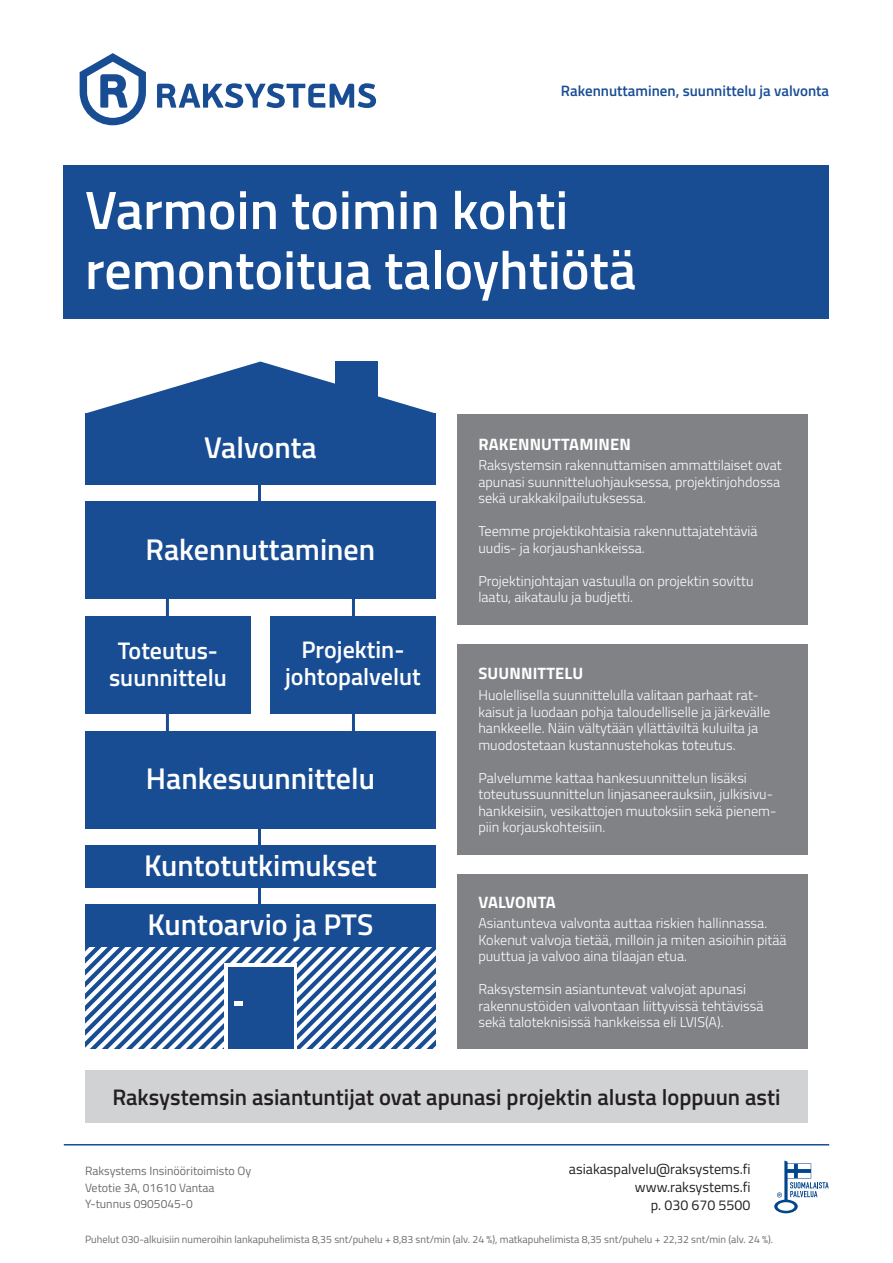
<style>
.page{position:relative;width:893px;height:1263px;background:#fff}
.page>*{position:absolute;margin:0;border:0;box-sizing:border-box;transform-origin:0 0}
.t1{font:600 54px/60px "Titillium";color:#fff}
.t2{font:600 30px "Titillium";color:#fff}
.t3{font:600 24px/27px "Titillium";color:#fff;text-align:center}
.t4{font:600 22.5px "Titillium";color:#231f20}
.t5{font:700 16.5px "Titillium";letter-spacing:.01em;color:#fff}
.t6{font:600 15px "Titillium";color:#184d94}
.t7{font:300 14.25px/16.5px "Titillium";color:#fff}
.t8{font:14.25px/18px "Titillium";color:#231f20;text-align:right}
.t9{font:12px/16.5px "Titillium";color:#6c6d70}
.t10{font:10.5px "Titillium";color:#6c6d70}
</style>
<div class="page">
<hr style="left:258px;top:749px;width:3px;height:172px;background:#184d94">
<hr style="left:258px;top:474px;width:3px;height:44px;background:#184d94">
<hr style="left:166px;top:559px;width:3px;height:190px;background:#184d94">
<hr style="left:352px;top:559px;width:3px;height:190px;background:#184d94">
<div style="left:85px;top:904px;width:351px;height:43px;background:#184d94"></div>
<div style="left:85px;top:845px;width:351px;height:43px;background:#184d94"></div>
<div style="left:85px;top:731px;width:351px;height:97px;background:#184d94"></div>
<div style="left:85px;top:501px;width:351px;height:98px;background:#184d94"></div>
<div style="left:85px;top:616px;width:166px;height:98px;background:#184d94"></div>
<div style="left:270px;top:616px;width:166px;height:98px;background:#184d94"></div>
<div style="left:85px;top:413px;width:351px;height:72px;background:#184d94"></div>
<svg style="left:87px;top:361px;width:347px;height:52px"></svg>
<div style="left:64px;top:165px;width:765px;height:153px;background:#184d94"></div>
<div style="left:335px;top:361px;width:42px;height:45px;background:#184d94"></div>
<svg style="left:85px;top:947px;width:351px;height:102px"></svg>
<div style="left:224px;top:963px;width:73px;height:110px;background:#fff"></div>
<div style="left:228px;top:966px;width:65px;height:82px;background:#184d94"></div>
<div style="left:234px;top:1001px;width:9px;height:5px;background:#fff"></div>
<div style="left:457px;top:414px;width:351px;height:211px;background:#808285"></div>
<div style="left:457px;top:644px;width:351px;height:211px;background:#808285"></div>
<div style="left:457px;top:874px;width:351px;height:175px;background:#808285"></div>
<div style="left:85px;top:1070px;width:723px;height:52px;background:#d1d2d4"></div>
<hr style="left:64px;top:1144px;width:765px;height:1px;background:#184d94">
<svg style="left:774px;top:1160px;width:55px;height:53px"></svg>
<svg style="left:157px;top:83px;width:219px;height:25px"></svg>
<svg style="left:80px;top:53px;width:66px;height:72px"></svg>
<p class="t6" style="left:561px;top:80px;width:270px">Rakennuttaminen, suunnittelu ja valvonta</p>
<p class="t1" style="left:85px;top:177px;width:553px">Varmoin toimin kohti remontoitua taloyhtiötä</p>
<p class="t2" style="left:204px;top:425px;width:114px">Valvonta</p>
<p class="t2" style="left:146px;top:526px;width:231px">Rakennuttaminen</p>
<p class="t3" style="left:109px;top:636px;width:119px">Toteutus&shy;suunnittelu</p>
<p class="t3" style="left:285px;top:635px;width:137px">Projektin&shy;johtopalvelut</p>
<p class="t2" style="left:146px;top:756px;width:230px">Hankesuunnittelu</p>
<p class="t2" style="left:144px;top:842px;width:234px">Kuntotutkimukset</p>
<p class="t2" style="left:148px;top:902px;width:227px">Kuntoarvio ja PTS</p>
<p class="t5" style="left:478px;top:431px;width:154px">RAKENNUTTAMINEN</p>
<p class="t7" style="left:478px;top:456px;width:305px;text-align:justify">Raksystemsin rakennuttamisen ammattilaiset ovat apunasi suunnitteluohjauksessa, projektinjohdossa sekä urakkakilpailutuksessa.</p>
<p class="t7" style="left:478px;top:522px;width:281px">Teemme projektikohtaisia rakennuttajatehtäviä uudis- ja korjaushankkeissa.</p>
<p class="t7" style="left:478px;top:572px;width:277px">Projektinjohtajan vastuulla on projektin sovittu laatu, aikataulu ja budjetti.</p>
<p class="t5" style="left:478px;top:661px;width:106px">SUUNNITTELU</p>
<p class="t7" style="left:478px;top:686px;width:293px">Huolellisella suunnittelulla valitaan parhaat rat&shy;kaisut ja luodaan pohja taloudelliselle ja järkevälle hankkeelle. Näin vältytään yllättäviltä kuluilta ja muodostetaan kustannustehokas toteutus.</p>
<p class="t7" style="left:478px;top:768px;width:300px">Palvelumme kattaa hankesuunnittelun lisäksi toteutussuunnittelun linjasaneerauksiin, julkisivu&shy;hankkeisiin, vesikattojen muutoksiin sekä pienem&shy;piin korjauskohteisiin.</p>
<p class="t5" style="left:478px;top:889px;width:79px">VALVONTA</p>
<p class="t7" style="left:478px;top:914px;width:310px">Asiantunteva valvonta auttaa riskien hallinnassa.<br>Kokenut valvoja tietää, milloin ja miten asioihin pitää puuttua ja valvoo aina tilaajan etua.</p>
<p class="t7" style="left:478px;top:980px;width:287px">Raksystemsin asiantuntevat valvojat apunasi rakennustöiden valvontaan liittyvissä tehtävissä sekä taloteknisissä hankkeissa eli LVIS(A).</p>
<p class="t4" style="left:112px;top:1080px;width:670px">Raksystemsin asiantuntijat ovat apunasi projektin alusta loppuun asti</p>
<p class="t8" style="left:569px;top:1159px;width:183px">asiakaspalvelu@raksystems.fi www.raksystems.fi<br>p. 030 670 5500</p>
<p class="t9" style="left:85px;top:1162px;width:168px">Raksystems Insinööritoimisto Oy<br>Vetotie 3A, 01610 Vantaa<br>Y-tunnus 0905045-0</p>
<p class="t10" style="left:85px;top:1231px;width:690px">Puhelut 030-alkuisiin numeroihin lankapuhelimista 8,35 snt/puhelu + 8,83 snt/min (alv. 24 %), matkapuhelimista 8,35 snt/puhelu + 22,32 snt/min (alv. 24 %).</p>
</div>
